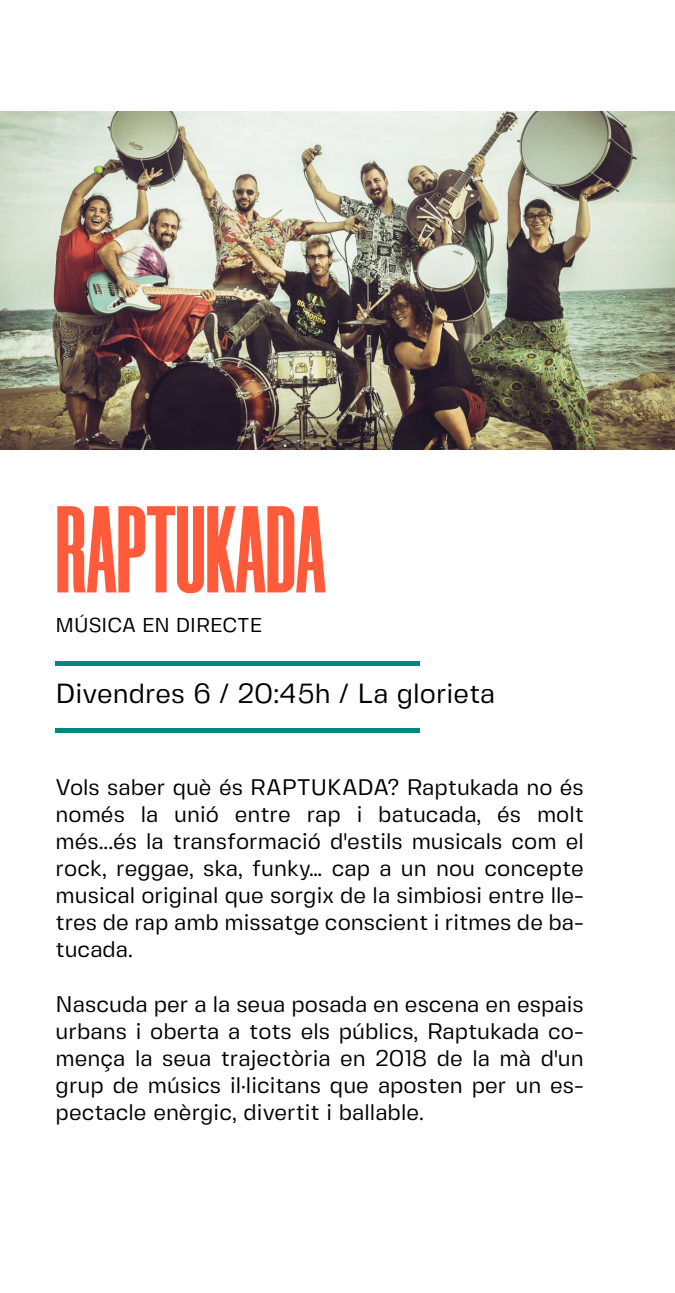
<style>
.page{position:relative;width:675px;height:1293px;background:#fff}
.page>*{position:absolute;margin:0;border:0;box-sizing:border-box;transform-origin:0 0}
.t1{font:800 123.31px "Morganite";color:#ff5a39}
.t2{font:27.62px "Fivo Sans Modern";color:#000}
.t3{font:22.5px/27px "Fivo Sans Modern";color:#000;text-align:justify}
.t4{font:20px "Fivo Sans Modern";color:#000}
</style>
<div class="page">
<hr style="left:56px;top:661px;width:364px;height:4px;background:#008880">
<div style="left:56px;top:727px;width:364px;height:5px;background:#008880"></div>
<img style="left:0;top:111px;width:675px;height:338px">
<h1 class="t1" style="left:56px;top:486px;width:272px">RAPTUKADA</h1>
<p class="t4" style="left:56px;top:612px;width:208px">MÚSICA EN DIRECTE</p>
<p class="t2" style="left:56px;top:676px;width:441px">Divendres 6 / 20:45h / La glorieta</p>
<p class="t3" style="left:56px;top:773px;width:530px">Vols saber què és RAPTUKADA? Raptukada no és només la unió entre rap i batucada, és molt més...és la transformació d'estils musicals com el rock, reggae, ska, funky… cap a un nou concepte musical original que sorgix de la simbiosi entre lle&shy;tres de rap amb missatge conscient i ritmes de ba&shy;tucada.</p>
<p class="t3" style="left:56px;top:989px;width:530px">Nascuda per a la seua posada en escena en espais urbans i oberta a tots els públics, Raptukada co&shy;mença la seua trajectòria en 2018 de la mà d'un grup de músics il·licitans que aposten per un es&shy;pectacle enèrgic, divertit i ballable.</p>
</div>
